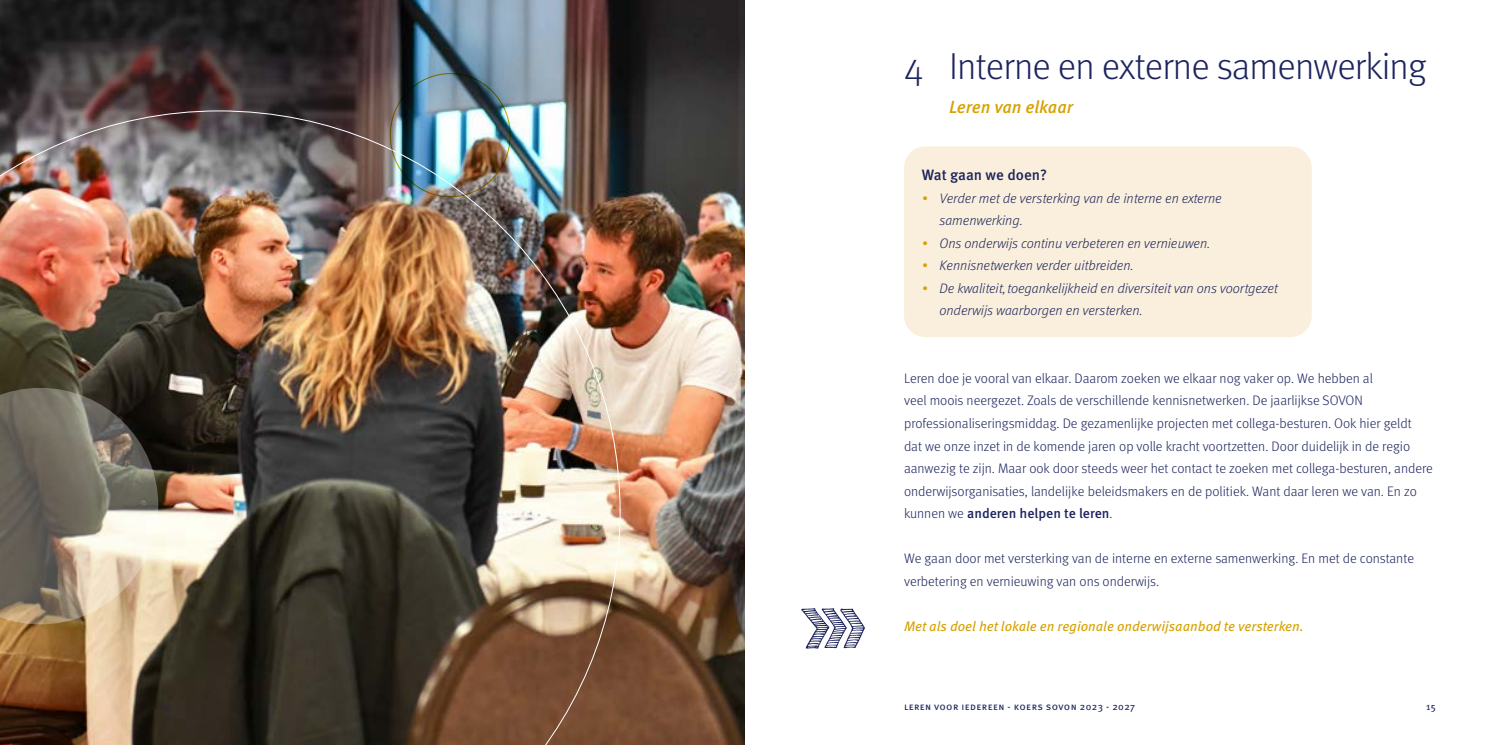
<style>
.page{position:relative;width:1489px;height:745px;background:#fff}
.page>*{position:absolute;margin:0;border:0;box-sizing:border-box;transform-origin:0 0}
.t1{font:300 37.5px "Meta Pro";letter-spacing:-.02em;color:#1d245d}
.t2{font:italic 500 17.5px "Meta Pro";letter-spacing:-.005em;color:#d6a200}
.t3{font:500 15px "Meta Pro";color:#1d245d}
.t4{font:300 13.75px/22.5px "Meta Pro";color:#1d245d}
.t5{font:italic 300 13.75px/22.5px "Meta Pro";color:#1d245d}
.t6{font:italic 13.75px "Meta Pro";color:#d6a200}
.t7{font:10px "Meta Pro";letter-spacing:.04em;color:#1d245d}
.s1{color:#d6a200}
.s2{font-weight:500}
</style>
<div class="page">
<div style="left:904px;top:146px;width:407px;height:191px;background:#f9efdc;border-radius:21px"></div>
<svg style="left:801px;top:608px;width:63px;height:40px"></svg>
<img style="left:0;top:0;width:744px;height:744px">
<img style="left:0;top:110px;width:620px;height:634px">
<svg style="left:0;top:387px;width:158px;height:237px;background:#887f70"></svg>
<p class="t7" style="left:159px;top:698px;width:12px">14</p>
<h1 class="t1" style="left:904px;top:39px;width:524px">4 Interne en externe samenwerking</h1>
<p class="t2" style="left:949px;top:93px;width:126px">Leren van elkaar</p>
<p class="t3" style="left:921px;top:163px;width:127px">Wat gaan we doen?</p>
<p class="t5" style="left:939px;top:186px;width:284px;text-indent:-18px"><span class="s1">•</span> Verder met de versterking van de interne en externe samenwerking.</p>
<p class="t5" style="left:921px;top:231px;width:290px"><span class="s1">•</span> Ons onderwijs continu verbeteren en vernieuwen.</p>
<p class="t5" style="left:921px;top:253px;width:213px"><span class="s1">•</span> Kennisnetwerken verder uitbreiden.</p>
<p class="t5" style="left:939px;top:276px;width:340px;text-indent:-18px"><span class="s1">•</span> De kwaliteit, toegankelijkheid en diversiteit van ons voortgezet onderwijs waarborgen en versterken.</p>
<p class="t4" style="left:904px;top:366px;width:530px">Leren doe je vooral van elkaar. Daarom zoeken we elkaar nog vaker op. We hebben al<br>veel moois neergezet. Zoals de verschillende kennisnetwerken. De jaarlijkse SOVON professionaliseringsmiddag. De gezamenlijke projecten met collega-besturen. Ook hier geldt dat we onze inzet in de komende jaren op volle kracht voortzetten. Door duidelijk in de regio aanwezig te zijn. Maar ook door steeds weer het contact te zoeken met collega-besturen, andere onderwijsorganisaties, landelijke beleidsmakers en de politiek. Want daar leren we van. En zo kunnen we <span class="s2">anderen helpen te leren</span>.</p>
<p class="t4" style="left:904px;top:546px;width:511px">We gaan door met versterking van de interne en externe samenwerking. En met de constante verbetering en vernieuwing van ons onderwijs.</p>
<p class="t6" style="left:904px;top:615px;width:401px">Met als doel het lokale en regionale onderwijsaanbod te versterken.</p>
<p class="t7" style="left:904px;top:698px;width:233px">leren voor iedereen - koers sovon 2023 - 2027</p>
<p class="t7" style="left:1425px;top:698px;width:11px">15</p>
</div>
